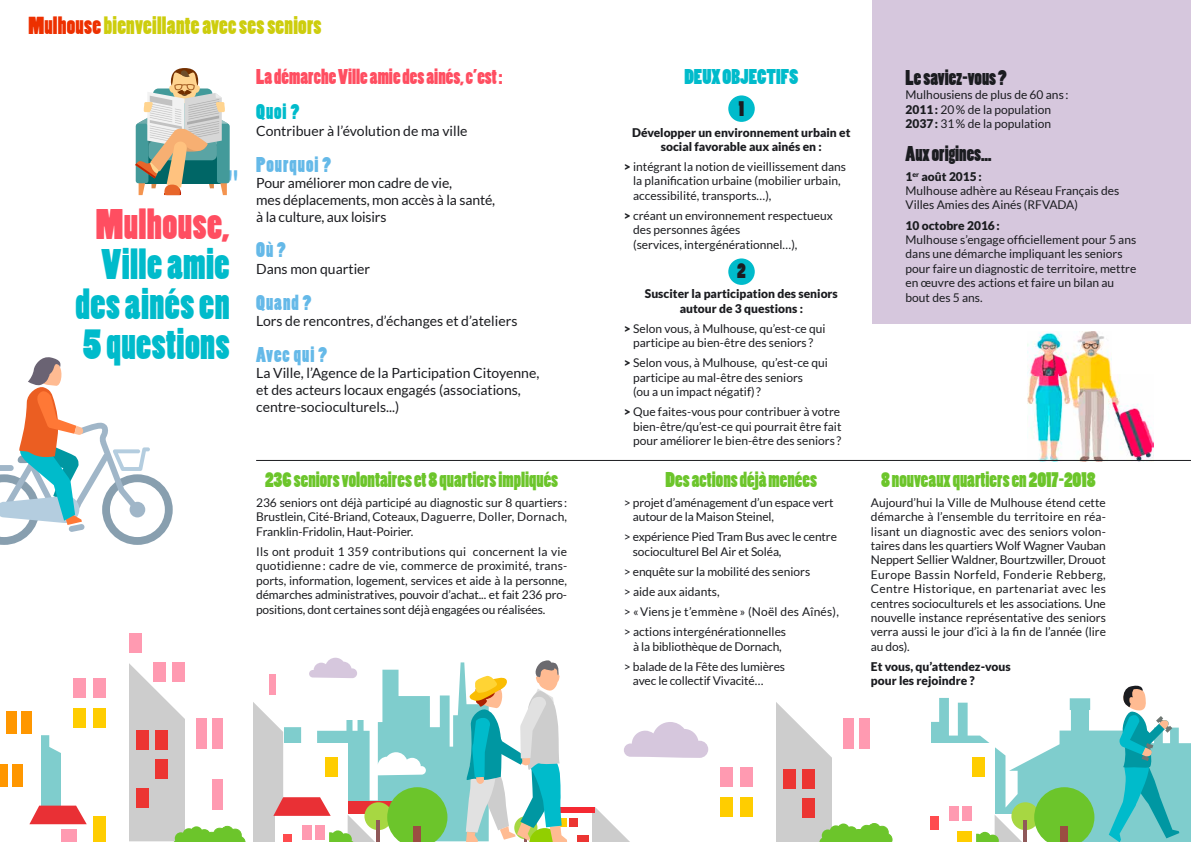
<style>
.page{position:relative;width:1191px;height:842px;background:#fff}
.page>*{position:absolute;margin:0;border:0;box-sizing:border-box;transform-origin:0 0}
.t1{font:40px/40px "Poplar";letter-spacing:.01em;color:#00bbcb;text-align:justify}
.t2{font:40px "Poplar";letter-spacing:.01em;color:#ff4e61}
.t3{font:23px "Poplar";letter-spacing:.01em;color:#cdcd0d}
.t4{font:20px "Poplar";color:#6cc52b}
.t5{font:20px "Poplar";color:#ff4e61}
.t6{font:20px "Poplar";color:#1b1c20}
.t7{font:20px "Poplar";letter-spacing:.05em;color:#65b9e8}
.t8{font:20px "Poplar";color:#00bbcb}
.t9{font:14px/16.8px "Lato";color:#1b1c20}
.t10{font:12px/14.4px "Lato";color:#1b1c20}
.t11{font:900 12px/14.4px "Lato";color:#1b1c20;text-align:center}
.s1{color:#ed3000}
.s2{font-weight:900}
</style>
<div class="page">
<img style="left:1027px;top:374px;width:126px;height:86px">
<img style="left:1027px;top:331px;width:84px;height:44px">
<svg style="left:931px;top:698px;width:260px;height:144px;fill:#7fcdcd"></svg>
<svg style="left:40px;top:662px;width:426px;height:179px;fill:#7fcdcd"></svg>
<div style="left:872px;top:0;width:319px;height:323px;background:#d6c7dd"></div>
<div style="left:129px;top:633px;width:12px;height:19px;background:#ff9ab1"></div>
<div style="left:61px;top:662px;width:67px;height:180px;background:#fff"></div>
<div style="left:93px;top:678px;width:13px;height:20px;background:#ff9ab1"></div>
<div style="left:73px;top:678px;width:13px;height:20px;background:#ff9ab1"></div>
<div style="left:93px;top:708px;width:13px;height:20px;background:#ffcd00"></div>
<div style="left:73px;top:708px;width:13px;height:20px;background:#ffcd00"></div>
<div style="left:93px;top:816px;width:13px;height:26px;background:#ffcd00"></div>
<div style="left:21px;top:711px;width:11px;height:23px;background:#ff9700"></div>
<div style="left:6px;top:711px;width:10px;height:23px;background:#ff9700"></div>
<div style="left:13px;top:764px;width:10px;height:23px;background:#ff9700"></div>
<div style="left:0;top:764px;width:8px;height:23px;background:#ff9700"></div>
<div style="left:33px;top:824px;width:50px;height:18px;background:#fff"></div>
<div style="left:61px;top:830px;width:16px;height:12px;background:#ff9ab1"></div>
<svg style="left:29px;top:806px;width:58px;height:18px"></svg>
<div style="left:994px;top:815px;width:75px;height:27px;background:#fff"></div>
<div style="left:930px;top:744px;width:64px;height:98px;background:#fff"></div>
<div style="left:740px;top:767px;width:12px;height:19px;background:#ff9ab1"></div>
<div style="left:720px;top:767px;width:13px;height:19px;background:#ff9ab1"></div>
<div style="left:740px;top:797px;width:12px;height:19px;background:#ffcd00"></div>
<div style="left:720px;top:797px;width:13px;height:19px;background:#ffcd00"></div>
<svg style="left:592px;top:807px;width:38px;height:35px"></svg>
<div style="left:552px;top:807px;width:43px;height:5px;background:#f52932"></div>
<div style="left:569px;top:818px;width:9px;height:9px;background:#ec3532"></div>
<div style="left:577px;top:836px;width:11px;height:6px;background:#ec3532"></div>
<div style="left:962px;top:806px;width:9px;height:15px;background:#ff9ab1"></div>
<div style="left:949px;top:806px;width:9px;height:15px;background:#ff9ab1"></div>
<div style="left:930px;top:816px;width:9px;height:14px;background:#ff4b4e"></div>
<div style="left:957px;top:831px;width:14px;height:11px;background:#ffcd00"></div>
<svg style="left:776px;top:702px;width:116px;height:140px"></svg>
<div style="left:972px;top:757px;width:13px;height:20px;background:#ffcd00"></div>
<svg style="left:976px;top:815px;width:46px;height:27px"></svg>
<div style="left:1011px;top:802px;width:28px;height:28px;background:#a7d742;border-radius:50%"></div>
<hr style="left:1023px;top:821px;width:4px;height:21px;background:#905959">
<svg style="left:1034px;top:787px;width:60px;height:55px;background:#73c749"></svg>
<div style="left:1060px;top:827px;width:8px;height:15px;background:#9b4e42"></div>
<div style="left:728px;top:95px;width:26px;height:27px;background:#00bbcb;border-radius:50%"></div>
<div style="left:728px;top:258px;width:26px;height:27px;background:#00bbcb;border-radius:50%"></div>
<svg style="left:0;top:357px;width:173px;height:188px"></svg>
<svg style="left:1108px;top:685px;width:71px;height:157px"></svg>
<div style="left:217px;top:124px;width:13px;height:59px;background:#7cb8b8;border-radius:3px"></div>
<svg style="left:135px;top:68px;width:94px;height:127px"></svg>
<svg style="left:466px;top:660px;width:101px;height:182px"></svg>
<svg style="left:128px;top:658px;width:319px;height:184px"></svg>
<hr style="left:256px;top:460px;width:935px;height:1px;background:#1b1c20">
<svg style="left:624px;top:722px;width:84px;height:36px"></svg>
<h2 class="t3" style="left:28px;top:13px;width:295px"><span class="s1">Mulhouse</span>bienveillante avec ses seniors</h2>
<h1 class="t2" style="left:96px;top:202px;width:135px">Mulhouse,</h1>
<h1 class="t1" style="left:76px;top:245px;width:156px;text-indent:26px">Ville amie des ainés en 5 questions</h1>
<h3 class="t5" style="left:256px;top:66px;width:248px">La démarche Ville amie des ainés, c’est :</h3>
<h3 class="t8" style="left:256px;top:101px;width:44px">Quoi ?</h3>
<p class="t9" style="left:256px;top:123px;width:213px">Contribuer à l’évolution de ma ville</p>
<h3 class="t7" style="left:256px;top:153px;width:76px">Pourquoi ?</h3>
<p class="t9" style="left:256px;top:175px;width:241px">Pour améliorer mon cadre de vie,<br>mes déplacements, mon accès à la santé, à la culture, aux loisirs</p>
<h3 class="t7" style="left:256px;top:239px;width:31px">Où ?</h3>
<p class="t9" style="left:256px;top:261px;width:116px">Dans mon quartier</p>
<h3 class="t7" style="left:256px;top:291px;width:57px">Quand ?</h3>
<p class="t9" style="left:256px;top:313px;width:263px">Lors de rencontres, d’échanges et d’ateliers</p>
<h3 class="t7" style="left:256px;top:343px;width:72px">Avec qui ?</h3>
<p class="t9" style="left:256px;top:365px;width:285px">La Ville, l’Agence de la Participation Citoyenne, et des acteurs locaux engagés (associations, centre-socioculturels...)</p>
<h3 class="t4" style="left:265px;top:469px;width:295px">236 seniors volontaires et 8 quartiers impliqués</h3>
<p class="t10" style="left:256px;top:495px;width:312px;text-align:justify">236 seniors ont déjà participé au diagnostic sur 8 quartiers:<br>Brustlein, Cité-Briand, Coteaux, Daguerre, Doller, Dornach, Franklin-Fridolin, Haut-Poirier.</p>
<p class="t10" style="left:256px;top:544px;width:312px;text-align:justify">Ils ont produit 1 359 contributions qui concernent la vie quotidienne : cadre de vie, commerce de proximité, trans&shy;ports, information, logement, services et aide à la personne, démarches administratives, pouvoir d’achat... et fait 236 pro&shy;positions, dont certaines sont déjà engagées ou réalisées.</p>
<h3 class="t8" style="left:684px;top:66px;width:115px">DEUX OBJECTIFS</h3>
<h3 class="t6" style="left:738px;top:98px;width:7px">1</h3>
<p class="t11" style="left:632px;top:125px;width:220px">Développer un environnement urbain et social favorable aux ainés en :</p>
<p class="t10" style="left:633px;top:159px;width:214px;text-indent:-9px"><span class="s2">&gt;</span> intégrant la notion de vieillissement dans la planification urbaine (mobilier urbain, accessibilité, transports…),</p>
<p class="t10" style="left:633px;top:208px;width:201px;text-indent:-9px"><span class="s2">&gt;</span> créant un environnement respectueux des personnes âgées<br>(services, intergénérationnel…),</p>
<h3 class="t6" style="left:737px;top:260px;width:10px">2</h3>
<p class="t11" style="left:645px;top:287px;width:194px">Susciter la participation des seniors autour de 3 questions :</p>
<p class="t10" style="left:624px;top:321px;width:203px;text-align:center"><span class="s2">&gt;</span> Selon vous, à Mulhouse, qu’est-ce qui participe au bien-être des seniors ?</p>
<p class="t10" style="left:633px;top:356px;width:196px;text-indent:-9px"><span class="s2">&gt;</span> Selon vous, à Mulhouse, qu’est-ce qui participe au mal-être des seniors<br>(ou a un impact négatif)?</p>
<p class="t10" style="left:633px;top:405px;width:210px;text-align:justify;text-indent:-9px"><span class="s2">&gt;</span> Que faites-vous pour contribuer à votre bien-être/qu’est-ce qui pourrait être fait pour améliorer le bien-être des seniors ?</p>
<h3 class="t4" style="left:665px;top:469px;width:153px">Des actions déjà menées</h3>
<p class="t10" style="left:633px;top:495px;width:202px;text-indent:-9px">&gt; projet d’aménagement d’un espace vert autour de la Maison Steinel,</p>
<p class="t10" style="left:633px;top:530px;width:205px;text-indent:-9px">&gt; expérience Pied Tram Bus avec le centre socioculturel Bel Air et Soléa,</p>
<p class="t10" style="left:624px;top:561px;width:217px;line-height:20.1px">&gt; enquête sur la mobilité des seniors<br>&gt; aide aux aidants,<br>&gt; «Viens je t’emmène » (Noël des Aînés), &gt; actions intergénérationnelles</p>
<p class="t10" style="left:624px;top:636px;width:163px;line-height:20.1px;text-align:center">à la bibliothèque de Dornach,<br>&gt; balade de la Fête des lumières</p>
<p class="t10" style="left:633px;top:673px;width:132px">avec le collectif Vivacité…</p>
<h3 class="t6" style="left:905px;top:67px;width:103px">Le saviez-vous ?</h3>
<p class="t10" style="left:905px;top:88px;width:164px">Mulhousiens de plus de 60 ans :<br><span class="s2">2011:</span> 20% de la population<br><span class="s2">2037:</span> 31% de la population</p>
<h3 class="t6" style="left:905px;top:142px;width:88px">Aux origines…</h3>
<p class="t10" style="left:905px;top:169px;width:215px"><span class="s2">1</span><sup>er</sup> <span class="s2">août 2015:<br></span>Mulhouse adhère au Réseau Français des<br>Villes Amies des Ainés (RFVADA)</p>
<p class="t11" style="left:905px;top:218px;width:96px">10 octobre 2016:</p>
<p class="t10" style="left:905px;top:232px;width:232px">Mulhouse s’engage officiellement pour 5 ans dans une démarche impliquant les seniors pour faire un diagnostic de territoire, mettre en œuvre des actions et faire un bilan au bout des 5 ans.</p>
<h3 class="t4" style="left:881px;top:468px;width:216px">8 nouveaux quartiers en 2017-2018</h3>
<p class="t10" style="left:871px;top:495px;width:237px;text-align:justify">Aujourd’hui la Ville de Mulhouse étend cette démarche à l’ensemble du territoire en réa&shy;lisant un diagnostic avec des seniors volon&shy;taires dans les quartiers Wolf Wagner Vauban Neppert Sellier Waldner, Bourtzwiller, Drouot Europe Bassin Norfeld, Fonderie Rebberg, Centre Historique, en partenariat avec les centres socioculturels et les associations. Une nouvelle instance représentative des seniors verra aussi le jour d’ici à la fin de l’année (lire au dos).</p>
<p class="t11" style="left:871px;top:659px;width:141px;text-align:left">Et vous, qu’attendez-vous pour les rejoindre ?</p>
</div>
